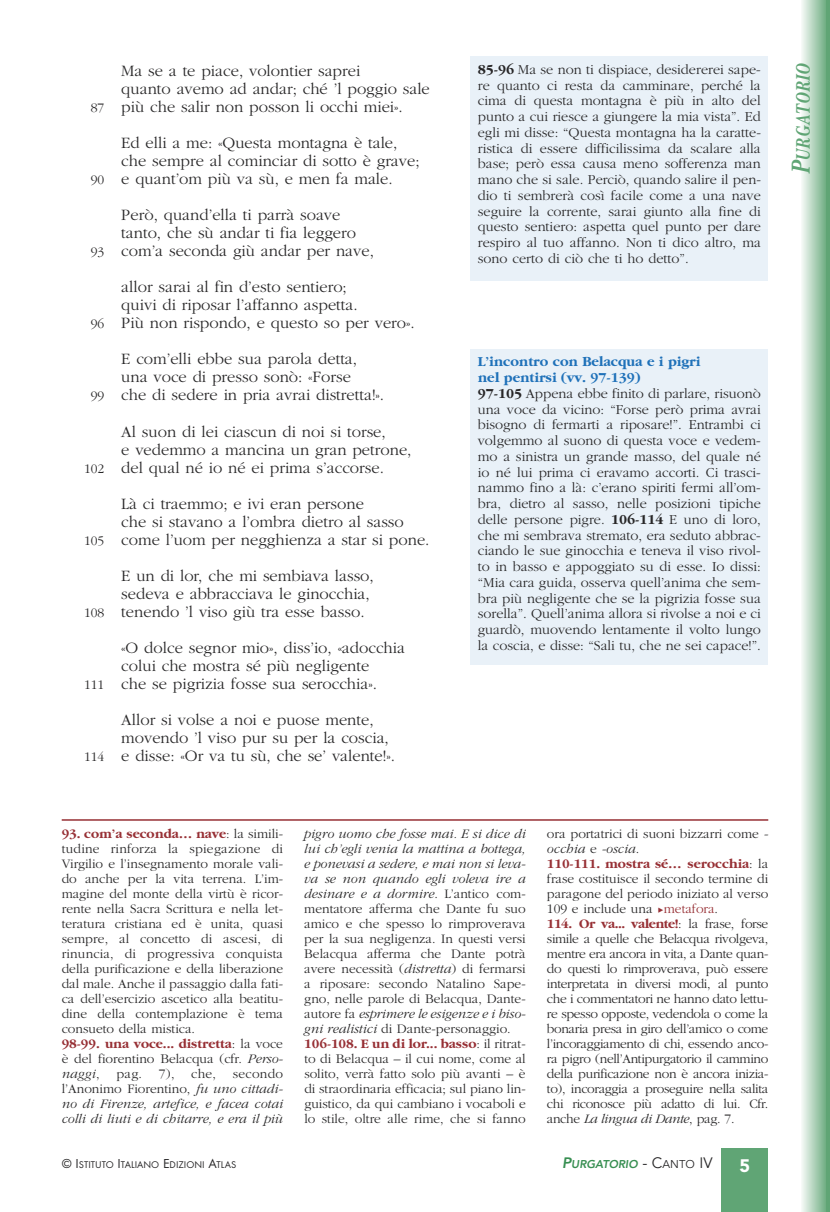
<style>
.page{position:relative;width:830px;height:1212px;background:#fff}
.page>*{position:absolute;margin:0;border:0;box-sizing:border-box;transform-origin:0 0}
.t1{font:italic 700 20.4px "New Baskerville";letter-spacing:.065em;color:#60a575;scale:.77 1}
.t2{font:900 18px "Avenir";color:#fff}
.t3{font:300 16.5px/18px "Garamond";color:#272627;text-align:center}
.t4{font:300 14.25px/15.8px "Garamond";color:#272627;text-align:justify}
.t5{font:300 13.5px/15px "Garamond";color:#272627}
.t6{font:300 13.5px/15px "Garamond";letter-spacing:-.025em;color:#272627}
.t7{font:italic 800 11.25px "Avenir";color:#388f52}
.t8{font:10.2px "Futura T";color:#272627}
.s1{font-size:13.5px}
.s2{font-weight:700}
.s3{font-size:27.3px}
.s4{font-weight:700;color:#1f71b9}
.s5{font-weight:700;color:#973035}
.s6{font-style:italic}
.s7{font-family:"MS Gothic";font-weight:400;color:#973035}
.s8{color:#973035}
.s9{font-size:15px}
.s10{font-weight:400;font-style:normal;font-size:15px;color:#272627}
.s11{font-weight:400;font-style:normal;color:#272627}
</style>
<div class="page">
<div style="left:721px;top:1148px;width:46px;height:64px;background:#60a575"></div>
<div style="left:800px;top:0;width:26px;height:1212px;background:linear-gradient(to right,#fcfdfc,#77b289)"></div>
<svg style="left:825px;top:0;width:4px;height:1212px;background:#64a778"></svg>
<div style="left:470px;top:56px;width:297px;height:225px;background:#e9f1f8"></div>
<div style="left:470px;top:349px;width:297px;height:316px;background:#e9f1f8"></div>
<hr style="left:62px;top:819px;width:705px;height:2px;background:#973035">
<p class="t3" style="left:121px;top:62px;width:240px">Ma se a te piace, volontier saprei</p>
<p class="t3" style="left:121px;top:80px;width:310px">quanto avemo ad andar; ché ’l poggio sale</p>
<p class="t3" style="left:91px;top:98px;width:313px"><span class="s1">87</span> più che salir non posson li occhi miei».</p>
<p class="t3" style="left:121px;top:134px;width:277px">Ed elli a me: «Questa montagna è tale,</p>
<p class="t3" style="left:121px;top:152px;width:300px">che sempre al cominciar di sotto è grave;</p>
<p class="t3" style="left:91px;top:170px;width:303px"><span class="s1">90</span> e quant’om più va sù, e men fa male.</p>
<p class="t3" style="left:121px;top:206px;width:220px">Però, quand’ella ti parrà soave</p>
<p class="t3" style="left:121px;top:224px;width:236px">tanto, che sù andar ti fia leggero</p>
<p class="t3" style="left:91px;top:242px;width:284px"><span class="s1">93</span> com’a seconda giù andar per nave,</p>
<p class="t3" style="left:121px;top:278px;width:227px">allor sarai al fin d’esto sentiero;</p>
<p class="t3" style="left:121px;top:296px;width:238px">quivi di riposar l’affanno aspetta.</p>
<p class="t3" style="left:91px;top:314px;width:325px"><span class="s1">96</span> Più non rispondo, e questo so per vero».</p>
<p class="t3" style="left:91px;top:350px;width:295px">E com’elli ebbe sua parola detta,<br>una voce di presso sonò: «Forse<br><span class="s1">99</span> che di sedere in pria avrai distretta!».</p>
<p class="t3" style="left:121px;top:422px;width:266px">Al suon di lei ciascun di noi si torse,</p>
<p class="t3" style="left:121px;top:440px;width:291px">e vedemmo a mancina un gran petrone,</p>
<p class="t3" style="left:84px;top:458px;width:301px"><span class="s1">102</span> del qual né io né ei prima s’accorse.</p>
<p class="t3" style="left:121px;top:494px;width:244px">Là ci traemmo; e ivi eran persone</p>
<p class="t3" style="left:121px;top:512px;width:284px">che si stavano a l’ombra dietro al sasso</p>
<p class="t3" style="left:84px;top:530px;width:347px"><span class="s1">105</span> come l’uom per negghienza a star si pone.</p>
<p class="t3" style="left:121px;top:566px;width:254px">E un di lor, che mi sembiava lasso,</p>
<p class="t3" style="left:121px;top:584px;width:250px">sedeva e abbracciava le ginocchia,</p>
<p class="t3" style="left:84px;top:602px;width:282px"><span class="s1">108</span> tenendo ’l viso giù tra esse basso.</p>
<p class="t3" style="left:121px;top:638px;width:285px">«O dolce segnor mio», diss’io, «adocchia</p>
<p class="t3" style="left:121px;top:656px;width:249px">colui che mostra sé più negligente</p>
<p class="t3" style="left:84px;top:674px;width:294px"><span class="s1">111</span> che se pigrizia fosse sua serocchia».</p>
<p class="t3" style="left:121px;top:710px;width:254px">Allor si volse a noi e puose mente,</p>
<p class="t3" style="left:121px;top:728px;width:269px">movendo ’l viso pur su per la coscia,</p>
<p class="t3" style="left:84px;top:746px;width:312px"><span class="s1">114</span> e disse: «Or va tu sù, che se’ valente!».</p>
<p class="t4" style="left:477px;top:61px;width:284px"><span class="s2">85-96</span> Ma se non ti dispiace, desidererei sape&shy;re quanto ci resta da camminare, perché la cima di questa montagna è più in alto del punto a cui riesce a giungere la mia vista”. Ed egli mi disse: “Questa montagna ha la caratte&shy;ristica di essere difficilissima da scalare alla base; però essa causa meno sofferenza man mano che si sale. Perciò, quando salire il pen&shy;dio ti sembrerà così facile come a una nave seguire la corrente, sarai giunto alla fine di questo sentiero: aspetta quel punto per dare respiro al tuo affanno. Non ti dico altro, ma sono certo di ciò che ti ho detto”.</p>
<h1 class="t1" style="left:796px;top:174px;width:144px;rotate:-90deg"><span class="s3">P</span>URGATORIO</h1>
<p class="t4" style="left:477px;top:353px;width:284px;text-align:left"><span class="s4">L’incontro con Belacqua e i pigri<br>nel pentirsi (vv. 97-139)<br></span><span class="s2">97-105</span> Appena ebbe finito di parlare, risuonò una voce da vicino: “Forse però prima avrai bisogno di fermarti a riposare!”. Entrambi ci volgemmo al suono di questa voce e vedem&shy;mo a sinistra un grande masso, del quale né io né lui prima ci eravamo accorti. Ci trasci&shy;nammo fino a là: c’erano spiriti fermi all’om&shy;bra, dietro al sasso, nelle posizioni tipiche delle persone pigre. <span class="s2">106-114</span> E uno di loro, che mi sembrava stremato, era seduto abbrac&shy;ciando le sue ginocchia e teneva il viso rivol&shy;to in basso e appoggiato su di esse. Io dissi: “Mia cara guida, osserva quell’anima che sem&shy;bra più negligente che se la pigrizia fosse sua sorella”. Quell’anima allora si rivolse a noi e ci guardò, muovendo lentamente il volto lungo la coscia, e disse: “Sali tu, che ne sei capace!”.</p>
<p class="t5" style="left:62px;top:826px;width:223px"><span class="s5">93. com’a seconda… nave</span>: la simili&shy;tudine rinforza la spiegazione di Virgilio e l’insegnamento morale vali&shy;do anche per la vita terrena. L’im&shy;magine del monte della virtù è ricor&shy;rente nella Sacra Scrittura e nella let&shy;teratura cristiana ed è unita, quasi sempre, al concetto di ascesi, di rinuncia, di progressiva conquista della purificazione e della liberazione dal male. Anche il passaggio dalla fati&shy;ca dell’esercizio ascetico alla beatitu&shy;dine della contemplazione è tema consueto della mistica.<br><span class="s5">98-99. una voce... distretta</span>: la voce è del fiorentino Belacqua (cfr. <span class="s6">Perso&shy;naggi</span>, pag. 7), che, secondo l’Anonimo Fiorentino, <span class="s6">fu uno cittadi&shy;no di Firenze, artefice, e facea cotai colli di liuti e di chitarre, e era il più</span></p>
<p class="t5" style="left:304px;top:826px;width:223px"><span class="s6">pigro uomo che fosse mai. E si dice di lui ch’egli venia la mattina a bottega, e ponevasi a sedere, e mai non si leva&shy;va se non quando egli voleva ire a desinare e a dormire</span>. L’antico com&shy;mentatore afferma che Dante fu suo amico e che spesso lo rimproverava per la sua negligenza. In questi versi Belacqua afferma che Dante potrà avere necessità (<span class="s6">distretta</span>) di fermarsi a riposare: secondo Natalino Sape&shy;gno, nelle parole di Belacqua, Dante&shy;autore fa <span class="s6">esprimere le esigenze e i biso&shy;gni realistici</span> di Dante-personaggio.<br><span class="s5">106-108. E un di lor... basso</span>: il ritrat&shy;to di Belacqua – il cui nome, come al solito, verrà fatto solo più avanti – è di straordinaria efficacia; sul piano lin&shy;guistico, da qui cambiano i vocaboli e lo stile, oltre alle rime, che si fanno</p>
<p class="t6" style="left:546px;top:826px;width:223px">ora portatrici di suoni bizzarri come <span class="s6">- occhia</span> e <span class="s6">-oscia</span>.<br><span class="s5">110-111. mostra sé… serocchia</span>: la frase costituisce il secondo termine di paragone del periodo iniziato al verso 109 e include una <span class="s7">►</span><span class="s8">metafora</span>.<br><span class="s5">114. Or va... valente!</span>: la frase, forse simile a quelle che Belacqua rivolgeva, mentre era ancora in vita, a Dante quan&shy;do questi lo rimproverava, può essere interpretata in diversi modi, al punto che i commentatori ne hanno dato lettu&shy;re spesso opposte, vedendola o come la bonaria presa in giro dell’amico o come l’incoraggiamento di chi, essendo anco&shy;ra pigro (nell’Antipurgatorio il cammino della purificazione non è ancora inizia&shy;to), incoraggia a proseguire nella salita chi riconosce più adatto di lui. Cfr. anche <span class="s6">La lingua di Dante</span>, pag. 7.</p>
<p class="t8" style="left:62px;top:1158px;width:176px"><span class="s1">© I</span>STITUTO <span class="s1">I</span>TALIANO <span class="s1">E</span>DIZIONI <span class="s1">A</span>TLAS</p>
<p class="t7" style="left:562px;top:1159px;width:152px"><span class="s9">P</span>URGATORIO <span class="s10">- C</span><span class="s11">ANTO</span> <span class="s10">IV</span></p>
<h2 class="t2" style="left:739px;top:1159px;width:12px">5</h2>
</div>
